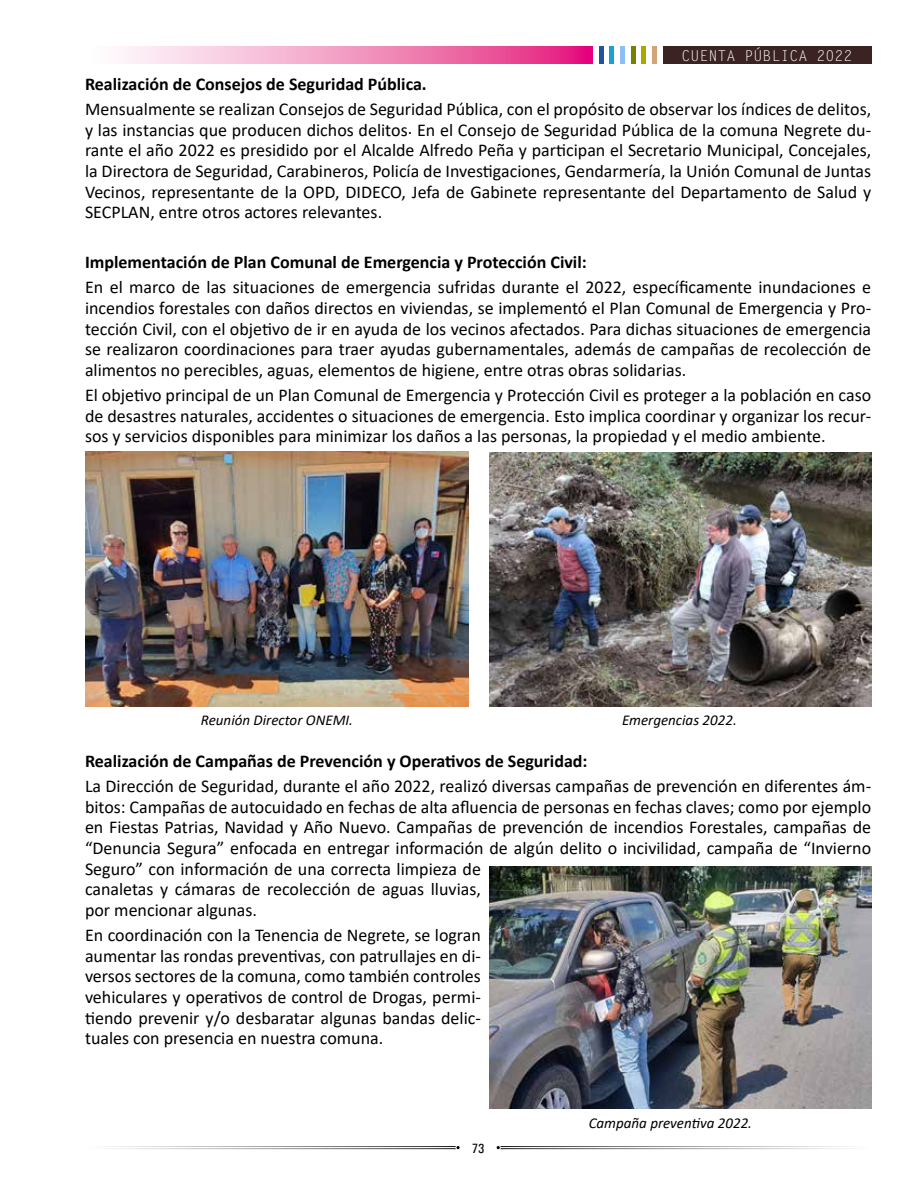
<style>
.page{position:relative;width:918px;height:1188px;background:#fff}
.page>*{position:absolute;margin:0;border:0;box-sizing:border-box;transform-origin:0 0}
.t1{font:18px/20.7px "Calibri";color:#000}
.t2{font:italic 15px "Calibri";color:#000}
.t3{font:15px "Letter Gothic Std";color:#fff}
.t4{font:500 condensed 13.5px "Univers";color:#000}
.s1{font-weight:700}
</style>
<div class="page">
<svg style="left:456px;top:1146px;width:5px;height:4px"></svg>
<svg style="left:496px;top:1145px;width:5px;height:5px"></svg>
<svg style="left:117px;top:47px;width:476px;height:17px;background:#f191be"></svg>
<svg style="left:599px;top:47px;width:4px;height:17px"></svg>
<svg style="left:610px;top:47px;width:4px;height:17px"></svg>
<svg style="left:620px;top:47px;width:5px;height:17px"></svg>
<svg style="left:631px;top:47px;width:4px;height:17px"></svg>
<svg style="left:642px;top:47px;width:4px;height:17px"></svg>
<svg style="left:652px;top:47px;width:5px;height:17px"></svg>
<div style="left:663px;top:47px;width:208px;height:17px;background:#3b2321"></div>
<img style="left:85px;top:451px;width:384px;height:255px">
<img style="left:490px;top:452px;width:381px;height:254px">
<img style="left:490px;top:867px;width:381px;height:241px">
<p class="t3" style="left:682px;top:47px;width:172px">CUENTA PÚBLICA 2022</p>
<p class="t1" style="left:85px;top:71px;width:788px;line-height:24.9px"><span class="s1">Realización de Consejos de Seguridad Pública.<br></span>Mensualmente se realizan Consejos de Seguridad Pública, con el propósito de observar los índices de delitos,</p>
<p class="t1" style="left:85px;top:119px;width:788px;text-align:justify">y las instancias que producen dichos delitos. En el Consejo de Seguridad Pública de la comuna Negrete du&shy;rante el año 2022 es presidido por el Alcalde Alfredo Peña y participan el Secretario Municipal, Concejales, la Directora de Seguridad, Carabineros, Policía de Investigaciones, Gendarmería, la Unión Comunal de Juntas Vecinos, representante de la OPD, DIDECO, Jefa de Gabinete representante del Departamento de Salud y SECPLAN, entre otros actores relevantes.</p>
<p class="t1" style="left:85px;top:250px;width:788px;line-height:24.9px"><span class="s1">Implementación de Plan Comunal de Emergencia y Protección Civil:<br></span>En el marco de las situaciones de emergencia sufridas durante el 2022, específicamente inundaciones e</p>
<p class="t1" style="left:85px;top:297px;width:788px;text-align:justify">incendios forestales con daños directos en viviendas, se implementó el Plan Comunal de Emergencia y Pro&shy;tección Civil, con el objetivo de ir en ayuda de los vecinos afectados. Para dichas situaciones de emergencia se realizaron coordinaciones para traer ayudas gubernamentales, además de campañas de recolección de alimentos no perecibles, aguas, elementos de higiene, entre otras obras solidarias.</p>
<p class="t1" style="left:85px;top:384px;width:788px;text-align:justify">El objetivo principal de un Plan Comunal de Emergencia y Protección Civil es proteger a la población en caso de desastres naturales, accidentes o situaciones de emergencia. Esto implica coordinar y organizar los recur&shy;sos y servicios disponibles para minimizar los daños a las personas, la propiedad y el medio ambiente.</p>
<p class="t2" style="left:201px;top:710px;width:154px">Reunión Director ONEMI.</p>
<p class="t2" style="left:622px;top:710px;width:116px">Emergencias 2022.</p>
<p class="t1" style="left:85px;top:748px;width:788px;line-height:24.9px"><span class="s1">Realización de Campañas de Prevención y Operativos de Seguridad:<br></span>La Dirección de Seguridad, durante el año 2022, realizó diversas campañas de prevención en diferentes ám-</p>
<p class="t1" style="left:85px;top:796px;width:788px">bitos: Campañas de autocuidado en fechas de alta afluencia de personas en fechas claves; como por ejemplo en Fiestas Patrias, Navidad y Año Nuevo. Campañas de prevención de incendios Forestales, campañas de “Denuncia Segura” enfocada en entregar información de algún delito o incivilidad, campaña de “Invierno Seguro” con información de una correcta limpieza de<br>canaletas y cámaras de recolección de aguas lluvias,<br>por mencionar algunas.</p>
<p class="t1" style="left:85px;top:924px;width:397px;text-align:justify">En coordinación con la Tenencia de Negrete, se logran aumentar las rondas preventivas, con patrullajes en di&shy;versos sectores de la comuna, como también controles vehiculares y operativos de control de Drogas, permi&shy;tiendo prevenir y/o desbaratar algunas bandas delic&shy;tuales con presencia en nuestra comuna.</p>
<p class="t4" style="left:472px;top:1140px;width:14px">73</p>
<p class="t2" style="left:589px;top:1113px;width:165px">Campaña preventiva 2022.</p>
</div>
